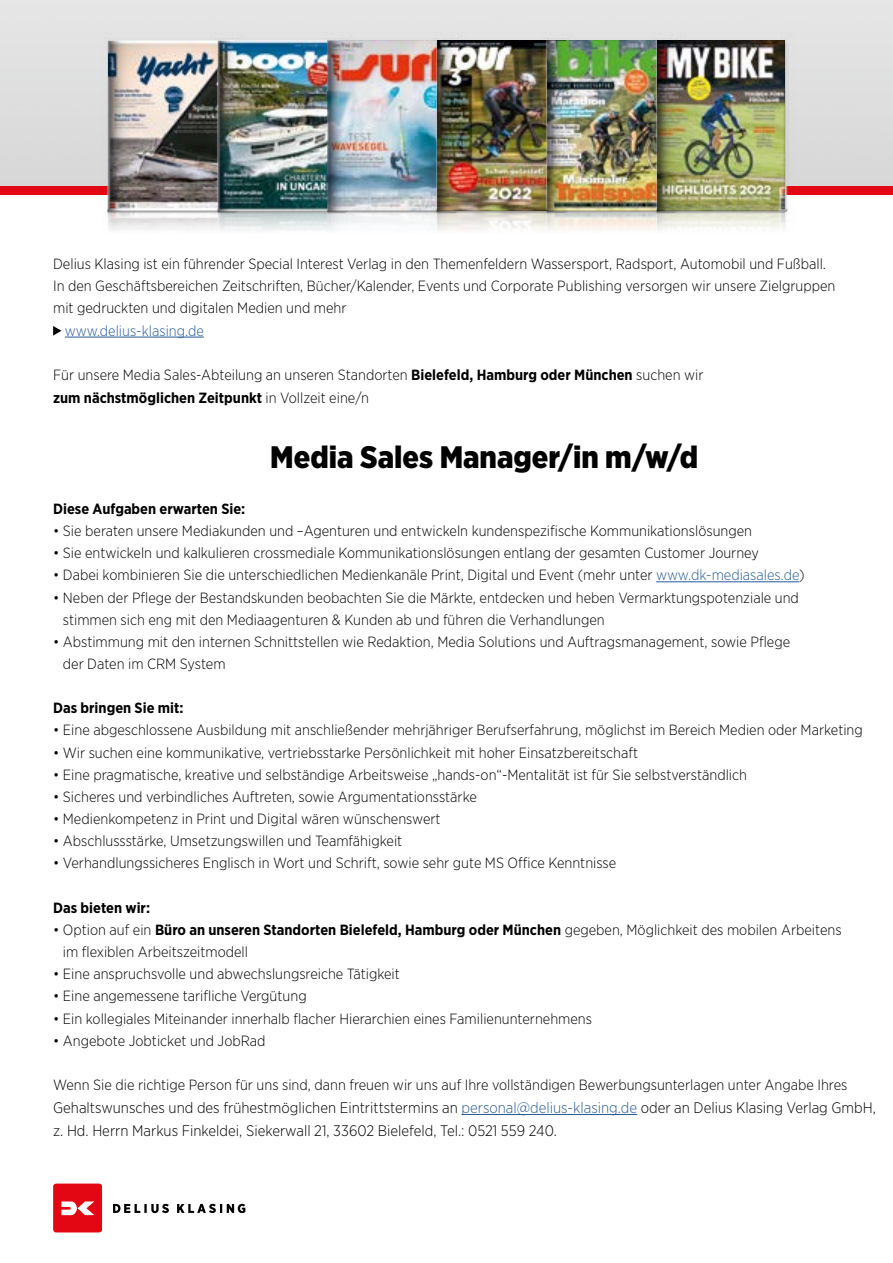
<style>
.page{position:relative;width:893px;height:1263px;background:#fff}
.page>*{position:absolute;margin:0;border:0;box-sizing:border-box;transform-origin:0 0}
.t1{font:900 31.05px "Gotham Narrow";color:#000}
.t2{font:300 15.15px/22.8px "Gotham Narrow";color:#000}
.t3{font:300 14.85px/22.2px "Gotham Narrow";color:#000}
.t4{font:700 14.85px "Gotham Narrow";color:#000}
.t5{font:300 14.85px "Gotham Narrow";color:#275b9b}
.s1{font-weight:700}
.s2{color:#275b9b}
</style>
<div class="page">
<div style="left:53px;top:1183px;width:49px;height:49px;background:#e30613;border-radius:3px"></div>
<svg style="left:61px;top:1201px;width:33px;height:14px"></svg>
<svg style="left:113px;top:1204px;width:132px;height:9px"></svg>
<div style="left:0;top:186px;width:893px;height:9px;background:#e30613"></div>
<img style="left:102px;top:32px;width:110px;height:192px">
<img style="left:212px;top:32px;width:110px;height:192px">
<img style="left:322px;top:32px;width:109px;height:192px">
<img style="left:431px;top:32px;width:110px;height:192px">
<img style="left:541px;top:32px;width:110px;height:192px">
<img style="left:651px;top:32px;width:144px;height:192px">
<hr style="left:65px;top:337px;width:139px;height:1px;background:#275b9b">
<hr style="left:656px;top:581px;width:143px;height:1px;background:#275b9b">
<hr style="left:462px;top:1114px;width:175px;height:1px;background:#275b9b">
<svg style="left:53px;top:326px;width:8px;height:10px"></svg>
<p class="t3" style="left:53px;top:252px;width:784px">Delius Klasing ist ein führender Special Interest Verlag in den Themenfeldern Wassersport, Radsport, Automobil und Fußball.<br>In den Geschäftsbereichen Zeitschriften, Bücher/Kalender, Events und Corporate Publishing versorgen wir unsere Zielgruppen mit gedruckten und digitalen Medien und mehr</p>
<p class="t5" style="left:65px;top:321px;width:140px">www.delius-klasing.de</p>
<p class="t3" style="left:53px;top:363px;width:652px;line-height:23.2px">Für unsere Media Sales-Abteilung an unseren Standorten <span class="s1">Bielefeld, Hamburg oder München</span> suchen wir <span class="s1">zum nächstmöglichen Zeitpunkt</span> in Vollzeit eine/n</p>
<h1 class="t1" style="left:270px;top:437px;width:429px">Media Sales Manager/in m/w/d</h1>
<p class="t4" style="left:53px;top:499px;width:194px">Diese Aufgaben erwarten Sie:</p>
<p class="t3" style="left:53px;top:519px;width:700px">• Sie beraten unsere Mediakunden und –Agenturen und entwickeln kundenspezifische Kommunikationslösungen</p>
<p class="t3" style="left:53px;top:541px;width:707px">• Sie entwickeln und kalkulieren crossmediale Kommunikationslösungen entlang der gesamten Customer Journey</p>
<p class="t3" style="left:53px;top:564px;width:753px">• Dabei kombinieren Sie die unterschiedlichen Medienkanäle Print, Digital und Event (mehr unter <span class="s2">www.dk-mediasales.de</span>)</p>
<p class="t3" style="left:63px;top:586px;width:738px;text-indent:-10px">• Neben der Pflege der Bestandskunden beobachten Sie die Märkte, entdecken und heben Vermarktungspotenziale und stimmen sich eng mit den Mediaagenturen &amp; Kunden ab und führen die Verhandlungen</p>
<p class="t3" style="left:63px;top:630px;width:729px;text-indent:-10px">• Abstimmung mit den internen Schnittstellen wie Redaktion, Media Solutions und Auftragsmanagement, sowie Pflege der Daten im CRM System</p>
<p class="t4" style="left:53px;top:698px;width:132px">Das bringen Sie mit:</p>
<p class="t3" style="left:53px;top:719px;width:811px">• Eine abgeschlossene Ausbildung mit anschließender mehrjähriger Berufserfahrung, möglichst im Bereich Medien oder Marketing</p>
<p class="t3" style="left:53px;top:741px;width:586px">• Wir suchen eine kommunikative, vertriebsstarke Persönlichkeit mit hoher Einsatzbereitschaft</p>
<p class="t3" style="left:53px;top:763px;width:695px">• Eine pragmatische, kreative und selbständige Arbeitsweise „hands-on“-Mentalität ist für Sie selbstverständlich</p>
<p class="t3" style="left:53px;top:785px;width:425px">• Sicheres und verbindliches Auftreten, sowie Argumentationsstärke</p>
<p class="t3" style="left:53px;top:807px;width:389px">• Medienkompetenz in Print und Digital wären wünschenswert</p>
<p class="t3" style="left:53px;top:830px;width:351px">• Abschlussstärke, Umsetzungswillen und Teamfähigkeit</p>
<p class="t3" style="left:53px;top:852px;width:565px">• Verhandlungssicheres Englisch in Wort und Schrift, sowie sehr gute MS Office Kenntnisse</p>
<p class="t4" style="left:53px;top:898px;width:98px">Das bieten wir:</p>
<p class="t3" style="left:63px;top:918px;width:780px;text-indent:-10px">• Option auf ein <span class="s1">Büro an unseren Standorten Bielefeld, Hamburg oder München</span> gegeben, Möglichkeit des mobilen Arbeitens im flexiblen Arbeitszeitmodell</p>
<p class="t3" style="left:53px;top:963px;width:348px">• Eine anspruchsvolle und abwechslungsreiche Tätigkeit</p>
<p class="t3" style="left:53px;top:985px;width:255px">• Eine angemessene tarifliche Vergütung</p>
<p class="t3" style="left:53px;top:1007px;width:540px">• Ein kollegiales Miteinander innerhalb flacher Hierarchien eines Familienunternehmens</p>
<p class="t3" style="left:53px;top:1029px;width:214px">• Angebote Jobticket und JobRad</p>
<p class="t3" style="left:53px;top:1073px;width:796px">Wenn Sie die richtige Person für uns sind, dann freuen wir uns auf Ihre vollständigen Bewerbungsunterlagen unter Angabe Ihres</p>
<p class="t2" style="left:53px;top:1096px;width:824px">Gehaltswunsches und des frühestmöglichen Eintrittstermins an <span class="s2">personal@delius-klasing.de</span> oder an Delius Klasing Verlag GmbH, z. Hd. Herrn Markus Finkeldei, Siekerwall 21, 33602 Bielefeld, Tel.: 0521 559 240.</p>
</div>
